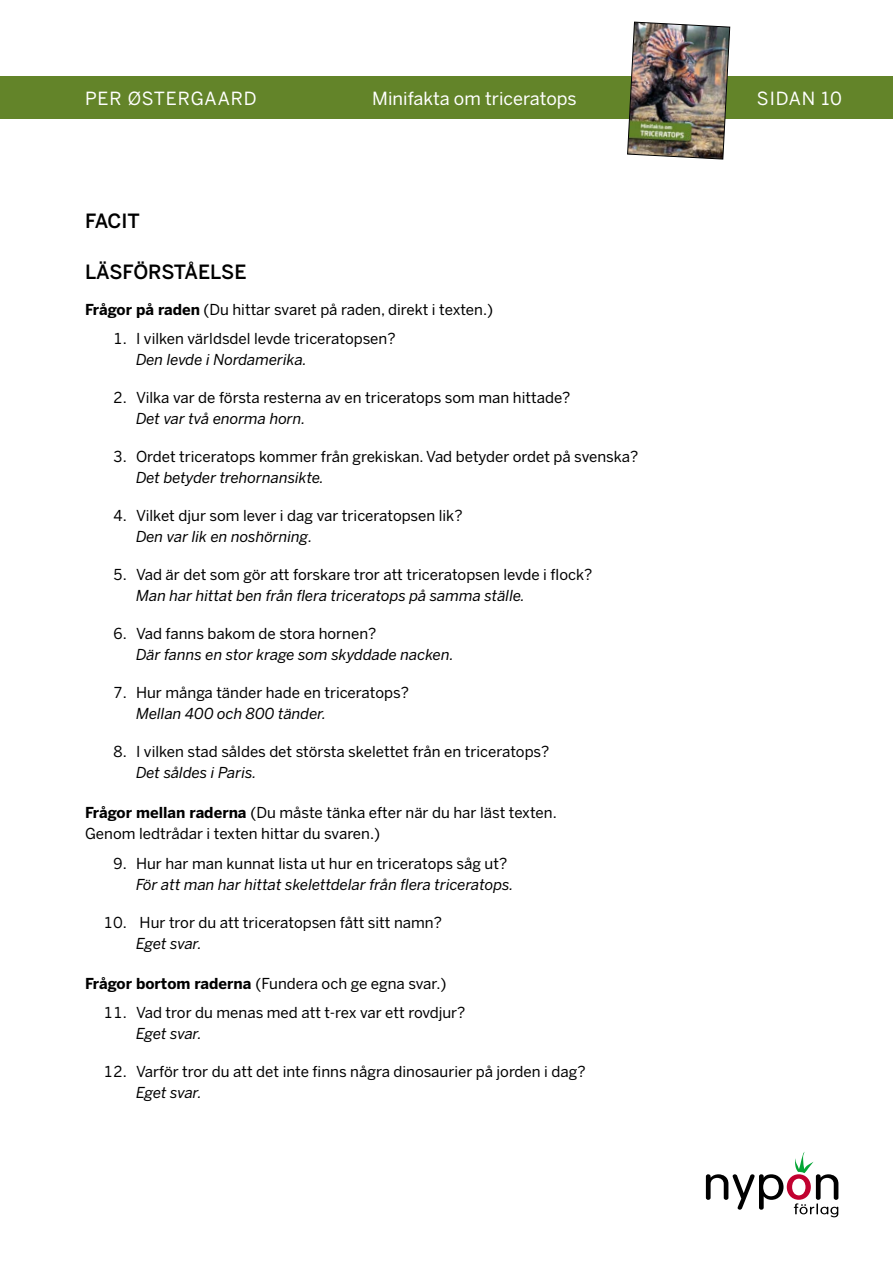
<style>
.page{position:relative;width:893px;height:1263px;background:#fff}
.page>*{position:absolute;margin:0;border:0;box-sizing:border-box;transform-origin:0 0}
.t1{font:500 19.5px "Benton Sans";letter-spacing:-.005em;color:#000}
.t2{font:18px "Benton Sans";color:#fff}
.t3{font:18px "Benton Sans";letter-spacing:.05em;color:#fff}
.t4{font:15px/21px "Benton Sans";color:#000}
.t5{font:italic 15px "Benton Sans";color:#000}
.s1{font-weight:700}
</style>
<div class="page">
<svg style="left:706px;top:1152px;width:132px;height:65px"></svg>
<div style="left:0;top:77px;width:893px;height:42px;background:#638429"></div>
<img style="left:627px;top:21px;width:103px;height:139px">
<p class="t3" style="left:85px;top:87px;width:173px">PER ØSTERGAARD</p>
<p class="t2" style="left:372px;top:87px;width:206px">Minifakta om triceratops</p>
<p class="t2" style="left:757px;top:87px;width:87px">SIDAN 10</p>
<h1 class="t1" style="left:85px;top:209px;width:56px">FACIT</h1>
<h1 class="t1" style="left:85px;top:260px;width:163px">LÄSFÖRSTÅELSE</h1>
<p class="t4" style="left:85px;top:299px;width:410px"><span class="s1">Frågor på raden</span> (Du hittar svaret på raden, direkt i texten.)</p>
<p class="t4" style="left:113px;top:328px;width:284px">1. I vilken världsdel levde triceratopsen?</p>
<p class="t5" style="left:136px;top:350px;width:172px">Den levde i Nordamerika.</p>
<p class="t4" style="left:113px;top:387px;width:459px">2. Vilka var de första resterna av en triceratops som man hittade?</p>
<p class="t5" style="left:136px;top:409px;width:171px">Det var två enorma horn.</p>
<p class="t4" style="left:113px;top:446px;width:527px">3. Ordet triceratops kommer från grekiskan. Vad betyder ordet på svenska?</p>
<p class="t5" style="left:136px;top:468px;width:189px">Det betyder trehornansikte.</p>
<p class="t4" style="left:113px;top:505px;width:351px">4. Vilket djur som lever i dag var triceratopsen lik?</p>
<p class="t5" style="left:136px;top:528px;width:178px">Den var lik en noshörning.</p>
<p class="t4" style="left:113px;top:564px;width:481px">5. Vad är det som gör att forskare tror att triceratopsen levde i flock?</p>
<p class="t5" style="left:136px;top:587px;width:390px">Man har hittat ben från flera triceratops på samma ställe.</p>
<p class="t4" style="left:113px;top:623px;width:265px">6. Vad fanns bakom de stora hornen?</p>
<p class="t5" style="left:136px;top:646px;width:319px">Där fanns en stor krage som skyddade nacken.</p>
<p class="t4" style="left:113px;top:682px;width:297px">7. Hur många tänder hade en triceratops?</p>
<p class="t5" style="left:136px;top:705px;width:192px">Mellan 400 och 800 tänder.</p>
<p class="t4" style="left:113px;top:741px;width:438px">8. I vilken stad såldes det största skelettet från en triceratops?</p>
<p class="t5" style="left:136px;top:764px;width:122px">Det såldes i Paris.</p>
<p class="t4" style="left:85px;top:802px;width:473px"><span class="s1">Frågor mellan raderna</span> (Du måste tänka efter när du har läst texten.<br>Genom ledtrådar i texten hittar du svaren.)</p>
<p class="t4" style="left:113px;top:853px;width:396px">9. Hur har man kunnat lista ut hur en triceratops såg ut?</p>
<p class="t5" style="left:136px;top:875px;width:379px">För att man har hittat skelettdelar från flera triceratops.</p>
<p class="t4" style="left:103px;top:912px;width:340px">10. Hur tror du att triceratopsen fått sitt namn?</p>
<p class="t5" style="left:136px;top:934px;width:67px">Eget svar.</p>
<p class="t4" style="left:85px;top:973px;width:363px"><span class="s1">Frågor bortom raderna</span> (Fundera och ge egna svar.)</p>
<p class="t4" style="left:103px;top:1002px;width:364px">11. Vad tror du menas med att t-rex var ett rovdjur?</p>
<p class="t5" style="left:136px;top:1025px;width:67px">Eget svar.</p>
<p class="t4" style="left:103px;top:1061px;width:484px">12. Varför tror du att det inte finns några dinosaurier på jorden i dag?</p>
<p class="t5" style="left:136px;top:1084px;width:67px">Eget svar.</p>
</div>
